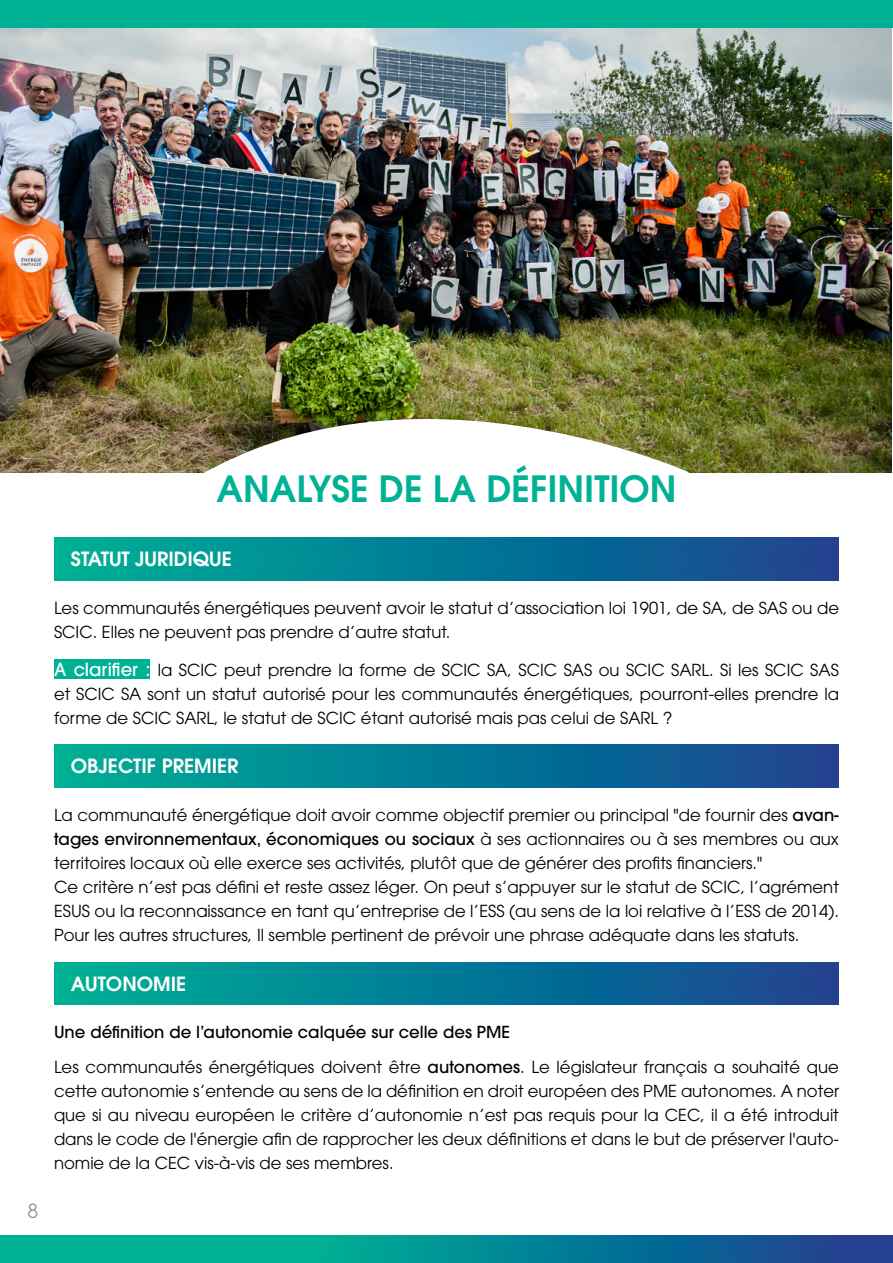
<style>
.page{position:relative;width:893px;height:1263px;background:#fff}
.page>*{position:absolute;margin:0;border:0;box-sizing:border-box;transform-origin:0 0}
.t1{font:600 36px "ITC Avant Garde Pro";color:#00b294}
.t2{font:600 19.5px "ITC Avant Garde Pro";color:#fff}
.t3{font:19.5px "ITC Avant Garde Pro";color:#939598}
.t4{font:16.5px/24px "ITC Avant Garde Pro";color:#000}
.t5{font:500 16.5px "ITC Avant Garde Pro";color:#000}
.s1{font-weight:500;font-size:18px;color:#fff}
.s2{font-weight:500}
</style>
<div class="page">
<img style="left:0;top:27px;width:891px;height:445px">
<svg style="left:0;top:370px;width:689px;height:418px"></svg>
<div style="left:0;top:0;width:893px;height:27px;background:#00b294"></div>
<svg style="left:0;top:1236px;width:893px;height:27px;background:#068993"></svg>
<div style="left:54px;top:538px;width:785px;height:42px;background:linear-gradient(to right,#00b197,#164292)"></div>
<svg style="left:71px;top:552px;width:758px;height:14px;background:#067994"></svg>
<div style="left:54px;top:745px;width:785px;height:42px;background:linear-gradient(to right,#00b197,#164392)"></div>
<div style="left:54px;top:962px;width:785px;height:42px;background:linear-gradient(to right,#00b197,#164292)"></div>
<svg style="left:71px;top:976px;width:758px;height:14px;background:#067994"></svg>
<div style="left:54px;top:659px;width:96px;height:19px;background:#00b294"></div>
<h1 class="t1" style="left:217px;top:465px;width:461px">ANALYSE DE LA DÉFINITION</h1>
<p class="t3" style="left:27px;top:1198px;width:12px">8</p>
<p class="t2" style="left:71px;top:546px;width:163px">STATUT JURIDIQUE</p>
<p class="t4" style="left:54px;top:596px;width:787px">Les communautés énergétiques peuvent avoir le statut d’association loi 1901, de SA, de SAS ou de<br>SCIC. Elles ne peuvent pas prendre d’autre statut.</p>
<p class="t4" style="left:54px;top:657px;width:786px;text-align:justify"><span class="s1">A clarifier :</span> la SCIC peut prendre la forme de SCIC SA, SCIC SAS ou SCIC SARL. Si les SCIC SAS et SCIC SA sont un statut autorisé pour les communautés énergétiques, pourront-elles prendre la forme de SCIC SARL, le statut de SCIC étant autorisé mais pas celui de SARL ?</p>
<p class="t2" style="left:71px;top:753px;width:169px">OBJECTIF PREMIER</p>
<p class="t4" style="left:54px;top:802px;width:786px">La communauté énergétique doit avoir comme objectif premier ou principal "de fournir des <span class="s2">avan&shy;tages environnementaux, économiques ou sociaux</span> à ses actionnaires ou à ses membres ou aux territoires locaux où elle exerce ses activités, plutôt que de générer des profits financiers."<br>Ce critère n’est pas défini et reste assez léger. On peut s’appuyer sur le statut de SCIC, l’agrément ESUS ou la reconnaissance en tant qu’entreprise de l’ESS (au sens de la loi relative à l’ESS de 2014).<br>Pour les autres structures, Il semble pertinent de prévoir une phrase adéquate dans les statuts.</p>
<p class="t2" style="left:71px;top:971px;width:117px">AUTONOMIE</p>
<p class="t5" style="left:54px;top:1021px;width:458px">Une définition de l’autonomie calquée sur celle des PME</p>
<p class="t4" style="left:54px;top:1054px;width:786px;text-align:justify">Les communautés énergétiques doivent être <span class="s2">autonomes</span>. Le législateur français a souhaité que cette autonomie s’entende au sens de la définition en droit européen des PME autonomes. A noter que si au niveau européen le critère d’autonomie n’est pas requis pour la CEC, il a été introduit dans le code de l'énergie afin de rapprocher les deux définitions et dans le but de préserver l'auto&shy;nomie de la CEC vis-à-vis de ses membres.</p>
</div>
